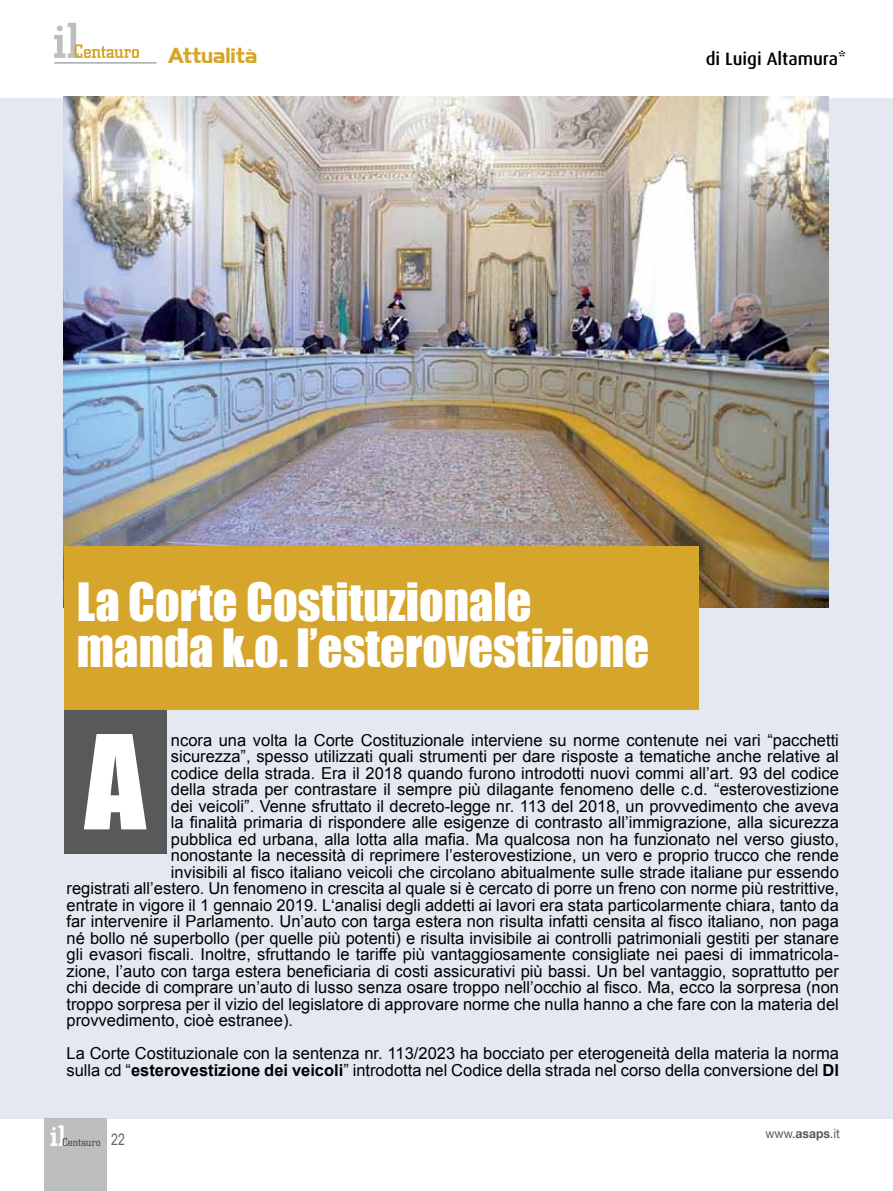
<style>
.page{position:relative;width:893px;height:1191px;background:#fff}
.page>*{position:absolute;margin:0;border:0;box-sizing:border-box;transform-origin:0 0}
.t1{font:48.45px/46.2px "Impact";color:#fff}
.t2{font:700 19.5px "Highland Gothic FLF";color:#d5a52c}
.t3{font:500 18px "Dax";color:#000}
.t4{font:16.5px/16.5px "Arial";color:#000}
.t5{font:15.75px "Arial Narrow";color:#636466;scale:.95 1}
.t6{font:12.75px "Helvetica Neue";color:#58595b;scale:.95 1}
.s1{font-weight:700}
</style>
<div class="page">
<div style="left:0;top:98px;width:893px;height:1020px;background:#e4e9f1"></div>
<img style="left:64px;top:97px;width:765px;height:510px">
<svg style="left:54px;top:23px;width:85px;height:35px"></svg>
<hr style="left:54px;top:62px;width:103px;height:2px;background:#a7a9ac">
<div style="left:45px;top:1118px;width:62px;height:73px;background:#bcbec0"></div>
<svg style="left:51px;top:1125px;width:49px;height:21px"></svg>
<div style="left:64px;top:710px;width:103px;height:143px;background:#58595b"></div>
<div style="left:64px;top:547px;width:635px;height:163px;background:#d5a52c"></div>
<svg style="left:84px;top:734px;width:63px;height:95px"></svg>
<p class="t2" style="left:168px;top:41px;width:91px">Attualità</p>
<p class="t3" style="left:706px;top:48px;width:142px">di Luigi Altamura*</p>
<h1 class="t1" style="left:77px;top:577px;width:574px">La Corte Costituzionale manda k.o. l’esterovestizione</h1>
<p class="t4" style="left:171px;top:732px;width:669px">ncora una volta la Corte Costituzionale interviene su norme contenute nei vari “pacchetti</p>
<p class="t4" style="left:171px;top:748px;width:669px">sicurezza”, spesso utilizzati quali strumenti per dare risposte a tematiche anche relative al</p>
<p class="t4" style="left:171px;top:765px;width:669px">codice della strada. Era il 2018 quando furono introdotti nuovi commi all’art. 93 del codice</p>
<p class="t4" style="left:171px;top:781px;width:669px">della strada per contrastare il sempre più dilagante fenomeno delle c.d. “esterovestizione</p>
<p class="t4" style="left:171px;top:798px;width:670px">dei veicoli”. Venne sfruttato il decreto-legge nr. 113 del 2018, un provvedimento che aveva</p>
<p class="t4" style="left:171px;top:814px;width:669px">la finalità primaria di rispondere alle esigenze di contrasto all’immigrazione, alla sicurezza</p>
<p class="t4" style="left:171px;top:831px;width:669px">pubblica ed urbana, alla lotta alla mafia. Ma qualcosa non ha funzionato nel verso giusto,</p>
<p class="t4" style="left:171px;top:847px;width:669px">nonostante la necessità di reprimere l’esterovestizione, un vero e proprio trucco che rende</p>
<p class="t4" style="left:171px;top:864px;width:669px">invisibili al fisco italiano veicoli che circolano abitualmente sulle strade italiane pur essendo</p>
<p class="t4" style="left:67px;top:880px;width:774px">registrati all’estero. Un fenomeno in crescita al quale si è cercato di porre un freno con norme più restrittive,</p>
<p class="t4" style="left:67px;top:897px;width:774px">entrate in vigore il 1 gennaio 2019. L‘analisi degli addetti ai lavori era stata particolarmente chiara, tanto da</p>
<p class="t4" style="left:67px;top:913px;width:774px">far intervenire il Parlamento. Un’auto con targa estera non risulta infatti censita al fisco italiano, non paga</p>
<p class="t4" style="left:67px;top:930px;width:774px">né bollo né superbollo (per quelle più potenti) e risulta invisibile ai controlli patrimoniali gestiti per stanare</p>
<p class="t4" style="left:67px;top:946px;width:774px">gli evasori fiscali. Inoltre, sfruttando le tariffe più vantaggiosamente consigliate nei paesi di immatricola-</p>
<p class="t4" style="left:67px;top:963px;width:774px">zione, l’auto con targa estera beneficiaria di costi assicurativi più bassi. Un bel vantaggio, soprattutto per</p>
<p class="t4" style="left:67px;top:979px;width:774px">chi decide di comprare un’auto di lusso senza osare troppo nell’occhio al fisco. Ma, ecco la sorpresa (non</p>
<p class="t4" style="left:67px;top:996px;width:774px">troppo sorpresa per il vizio del legislatore di approvare norme che nulla hanno a che fare con la materia del</p>
<p class="t4" style="left:67px;top:1012px;width:228px">provvedimento, cioè estranee).</p>
<p class="t4" style="left:67px;top:1045px;width:774px">La Corte Costituzionale con la sentenza nr. 113/2023 ha bocciato per eterogeneità della materia la norma sulla cd “<span class="s1">esterovestizione dei veicoli</span>” introdotta nel Codice della strada nel corso della conversione del <span class="s1">Dl</span></p>
<p class="t5" style="left:111px;top:1127px;width:16px">22</p>
<p class="t6" style="left:765px;top:1126px;width:80px">www.<span class="s1">asaps</span>.it</p>
</div>
